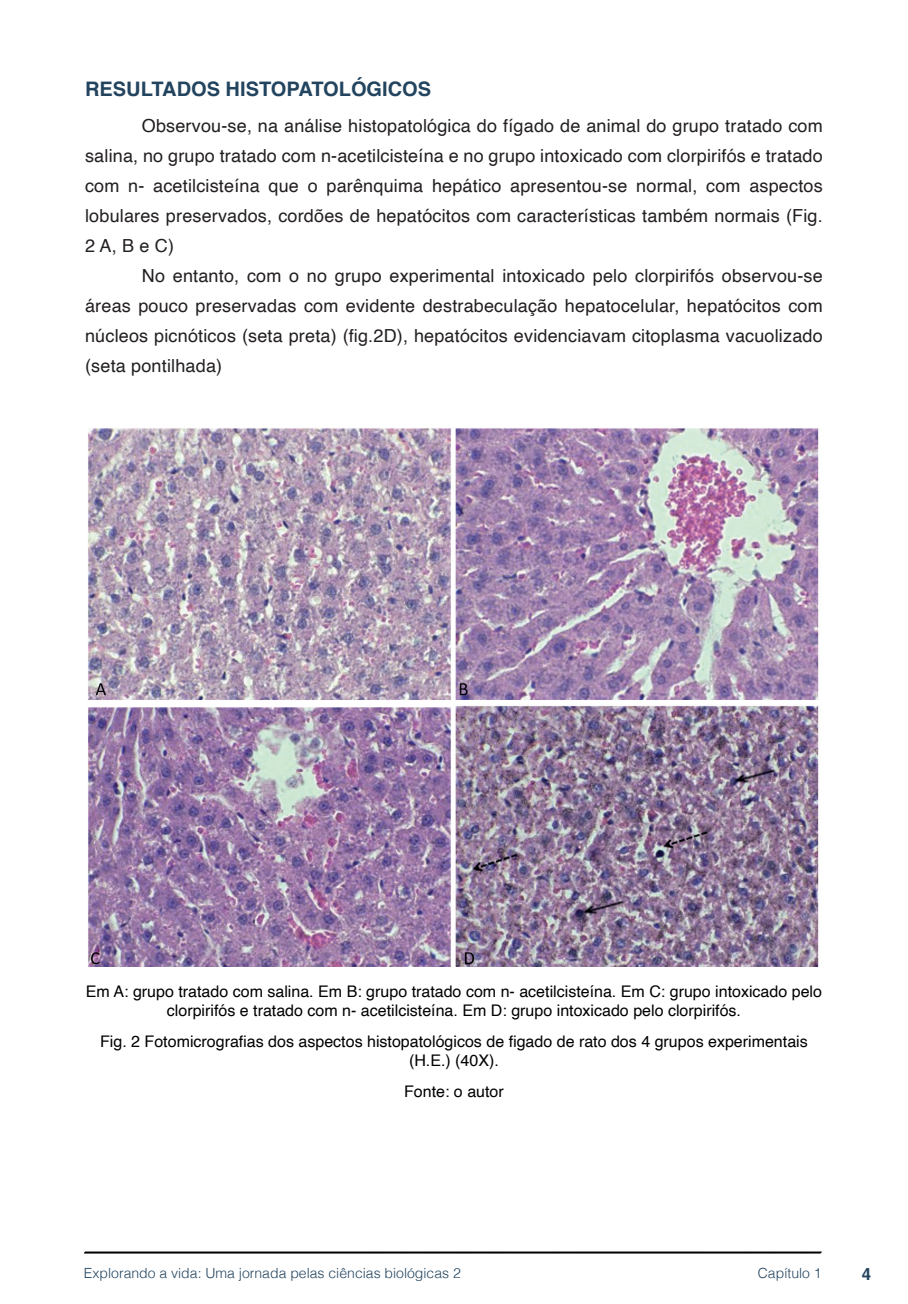
<style>
.page{position:relative;width:908px;height:1304px;background:#fff}
.page>*{position:absolute;margin:0;border:0;box-sizing:border-box;transform-origin:0 0}
.TITULOS{font:700 20px "Helvetica";color:#23445f}
.txt{font:18px/30px "Helvetica";letter-spacing:.01em;color:#231f20;text-align:justify}
.t1{font:700 16.8px "Helvetica";color:#23445f}
.imagens_graf_tab{font:16px/19.2px "Helvetica";color:#000;text-align:center}
.t2{font:300 14px "Helvetica";color:#23445f}
</style>
<div class="page">
<svg style="left:84px;top:1251px;width:737px;height:3px;background:#515151"></svg>
<img style="left:88px;top:428px;width:731px;height:539px">
<p class="TITULOS" style="left:85px;top:77px;width:347px">RESULTADOS HISTOPATOLÓGICOS</p>
<p class="txt" style="left:85px;top:111px;width:738px;text-indent:57px">Observou-se, na análise histopatológica do fígado de animal do grupo tratado com salina, no grupo tratado com n-acetilcisteína e no grupo intoxicado com clorpirifós e tratado com n- acetilcisteína que o parênquima hepático apresentou-se normal, com aspectos lobulares preservados, cordões de hepatócitos com características também normais (Fig.<br>2 A, B e C)</p>
<p class="txt" style="left:85px;top:261px;width:738px;text-indent:57px">No entanto, com o no grupo experimental intoxicado pelo clorpirifós observou-se áreas pouco preservadas com evidente destrabeculação hepatocelular, hepatócitos com núcleos picnóticos (seta preta) (fig.2D), hepatócitos evidenciavam citoplasma vacuolizado (seta pontilhada)</p>
<p class="imagens_graf_tab" style="left:86px;top:982px;width:737px">Em A: grupo tratado com salina. Em B: grupo tratado com n- acetilcisteína. Em C: grupo intoxicado pelo clorpirifós e tratado com n- acetilcisteína. Em D: grupo intoxicado pelo clorpirifós.</p>
<p class="imagens_graf_tab" style="left:100px;top:1032px;width:708px">Fig. 2 Fotomicrografias dos aspectos histopatológicos de figado de rato dos 4 grupos experimentais (H.E.) (40X).</p>
<p class="imagens_graf_tab" style="left:404px;top:1082px;width:101px">Fonte: o autor</p>
<p class="t2" style="left:84px;top:1261px;width:378px">Explorando a vida: Uma jornada pelas ciências biológicas 2</p>
<p class="t2" style="left:757px;top:1261px;width:65px">Capítulo 1</p>
<p class="t1" style="left:861px;top:1264px;width:11px">4</p>
</div>
